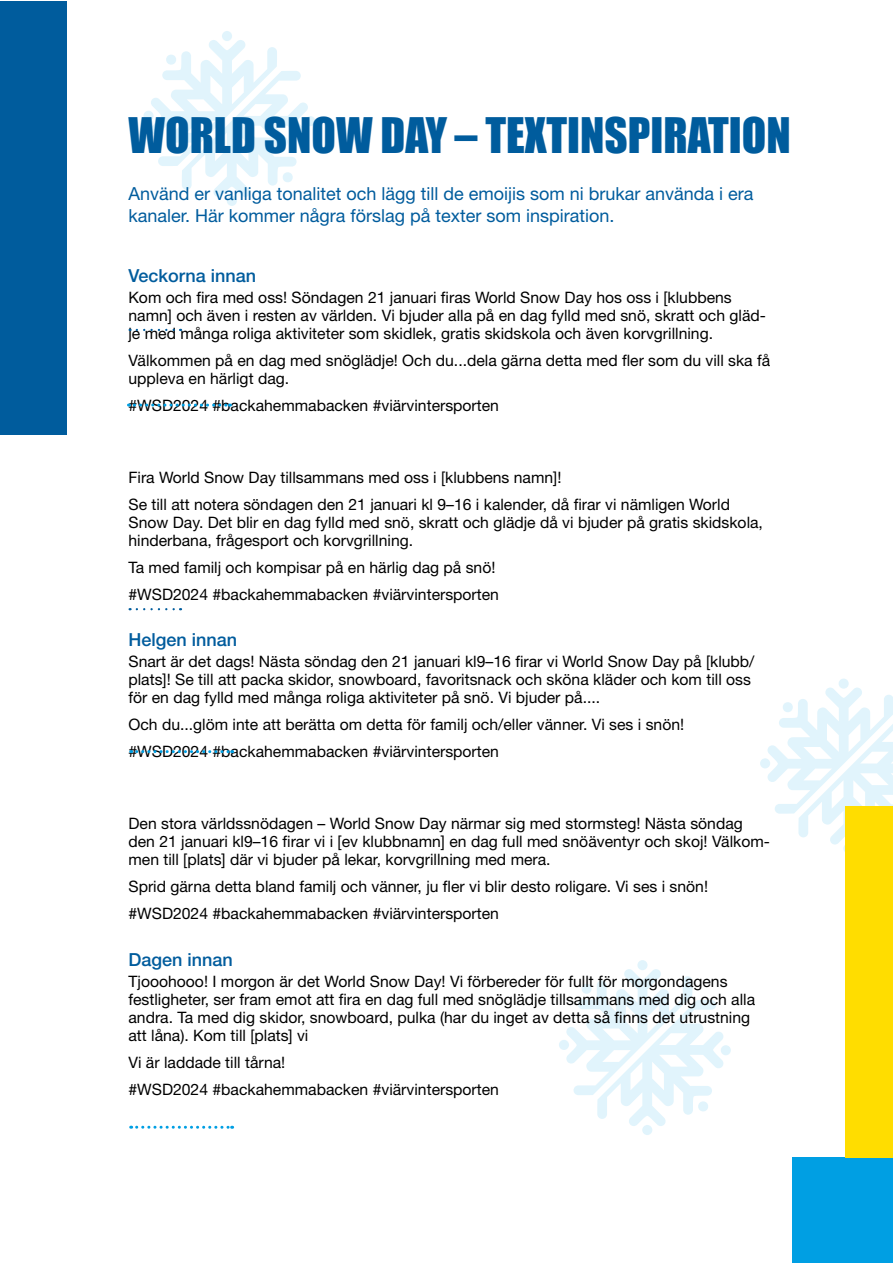
<style>
.page{position:relative;width:893px;height:1263px;background:#fff}
.page>*{position:absolute;margin:0;border:0;box-sizing:border-box;transform-origin:0 0}
.t1{font:45px "Impact";color:#005c9d}
.t2{font:18px/22.5px "Helvetica Neue LT Std";color:#005c9d}
.t3{font:500 18px "Helvetica Neue LT Std";color:#005c9d}
.t4{font:15.75px/18px "Helvetica Neue LT Std";color:#000}
</style>
<div class="page">
<div style="left:760px;top:758px;width:10px;height:10px;background:#e1f4fc;border-radius:50%"></div>
<div style="left:839px;top:679px;width:10px;height:10px;background:#e1f4fc;border-radius:50%"></div>
<svg style="left:767px;top:687px;width:126px;height:157px"></svg>
<svg style="left:843px;top:843px;width:10px;height:10px"></svg>
<div style="left:1px;top:1px;width:66px;height:433px;background:#005c9d"></div>
<div style="left:792px;top:1157px;width:101px;height:106px;background:#009fe3"></div>
<div style="left:846px;top:806px;width:47px;height:351px;background:#fd0"></div>
<div style="left:143px;top:111px;width:11px;height:10px;background:#e1f4fc;border-radius:50%"></div>
<div style="left:222px;top:31px;width:10px;height:10px;background:#e1f4fc;border-radius:50%"></div>
<svg style="left:151px;top:40px;width:157px;height:157px"></svg>
<div style="left:305px;top:116px;width:10px;height:10px;background:#e1f4fc;border-radius:50%"></div>
<div style="left:227px;top:196px;width:10px;height:10px;background:#e1f4fc;border-radius:50%"></div>
<div style="left:559px;top:1040px;width:10px;height:10px;background:#e1f4fc;border-radius:50%"></div>
<div style="left:637px;top:960px;width:10px;height:10px;background:#e1f4fc;border-radius:50%"></div>
<svg style="left:566px;top:969px;width:157px;height:157px"></svg>
<div style="left:721px;top:1045px;width:10px;height:10px;background:#e1f4fc;border-radius:50%"></div>
<div style="left:642px;top:1125px;width:10px;height:10px;background:#e1f4fc;border-radius:50%"></div>
<svg style="left:137px;top:329px;width:44px;height:2px"></svg>
<svg style="left:137px;top:608px;width:44px;height:2px"></svg>
<svg style="left:128px;top:404px;width:102px;height:3px"></svg>
<svg style="left:131px;top:750px;width:102px;height:3px"></svg>
<svg style="left:131px;top:1126px;width:102px;height:3px"></svg>
<p class="t1" style="left:128px;top:100px;width:664px">WORLD SNOW DAY – TEXTINSPIRATION</p>
<p class="t2" style="left:128px;top:182px;width:627px">Använd er vanliga tonalitet och lägg till de emoijis som ni brukar använda i era kanaler. Här kommer några förslag på texter som inspiration.</p>
<p class="t3" style="left:128px;top:264px;width:129px">Veckorna innan</p>
<p class="t4" style="left:128px;top:288px;width:639px">Kom och fira med oss! Söndagen 21 januari firas World Snow Day hos oss i [klubbens namn] och även i resten av världen. Vi bjuder alla på en dag fylld med snö, skratt och gläd&shy;je med många roliga aktiviteter som skidlek, gratis skidskola och även korvgrillning.</p>
<p class="t4" style="left:128px;top:351px;width:643px">Välkommen på en dag med snöglädje! Och du...dela gärna detta med fler som du vill ska få uppleva en härligt dag.</p>
<p class="t4" style="left:128px;top:396px;width:372px">#WSD2024 #backahemmabacken #viärvintersporten</p>
<p class="t4" style="left:128px;top:468px;width:434px">Fira World Snow Day tillsammans med oss i [klubbens namn]!</p>
<p class="t4" style="left:128px;top:495px;width:636px">Se till att notera söndagen den 21 januari kl 9–16 i kalender, då firar vi nämligen World<br>Snow Day. Det blir en dag fylld med snö, skratt och glädje då vi bjuder på gratis skidskola, hinderbana, frågesport och korvgrillning.</p>
<p class="t4" style="left:128px;top:558px;width:369px">Ta med familj och kompisar på en härlig dag på snö!</p>
<p class="t4" style="left:128px;top:585px;width:372px">#WSD2024 #backahemmabacken #viärvintersporten</p>
<p class="t3" style="left:128px;top:629px;width:110px">Helgen innan</p>
<p class="t4" style="left:128px;top:652px;width:627px">Snart är det dags! Nästa söndag den 21 januari kl9–16 firar vi World Snow Day på [klubb/ plats]! Se till att packa skidor, snowboard, favoritsnack och sköna kläder och kom till oss för en dag fylld med många roliga aktiviteter på snö. Vi bjuder på....</p>
<p class="t4" style="left:128px;top:715px;width:557px">Och du...glöm inte att berätta om detta för familj och/eller vänner. Vi ses i snön!</p>
<p class="t4" style="left:128px;top:742px;width:372px">#WSD2024 #backahemmabacken #viärvintersporten</p>
<p class="t4" style="left:128px;top:814px;width:643px">Den stora världssnödagen – World Snow Day närmar sig med stormsteg! Nästa söndag den 21 januari kl9–16 firar vi i [ev klubbnamn] en dag full med snöäventyr och skoj! Välkom&shy;men till [plats] där vi bjuder på lekar, korvgrillning med mera.</p>
<p class="t4" style="left:128px;top:877px;width:581px">Sprid gärna detta bland familj och vänner, ju fler vi blir desto roligare. Vi ses i snön!</p>
<p class="t4" style="left:128px;top:904px;width:372px">#WSD2024 #backahemmabacken #viärvintersporten</p>
<p class="t3" style="left:128px;top:948px;width:106px">Dagen innan</p>
<p class="t4" style="left:128px;top:972px;width:628px">Tjooohooo! I morgon är det World Snow Day! Vi förbereder för fullt för morgondagens festligheter, ser fram emot att fira en dag full med snöglädje tillsammans med dig och alla andra. Ta med dig skidor, snowboard, pulka (har du inget av detta så finns det utrustning att låna). Kom till [plats] vi</p>
<p class="t4" style="left:128px;top:1053px;width:158px">Vi är laddade till tårna!</p>
<p class="t4" style="left:128px;top:1080px;width:372px">#WSD2024 #backahemmabacken #viärvintersporten</p>
</div>
